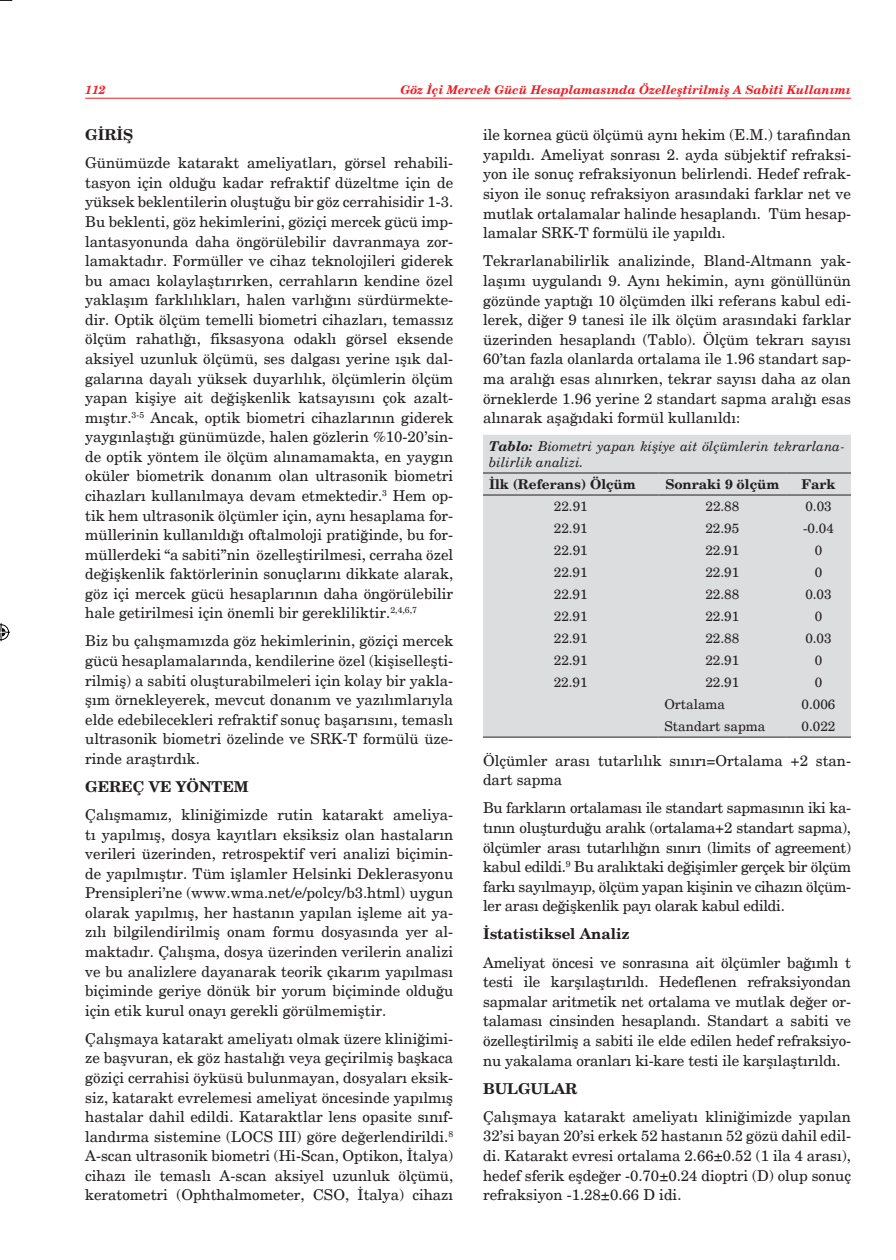
<style>
.page{position:relative;width:896px;height:1260px;background:#fff}
.page>*{position:absolute;margin:0;border:0;box-sizing:border-box;transform-origin:0 0}
.t1{font:15px/19.5px "New Century Schlbk";color:#231f20;text-align:justify}
.t2{font:700 15px "New Century Schlbk";color:#231f20}
.t3{font:13.5px "New Century Schlbk";color:#231f20}
.t4{font:italic 13.5px/16.2px "New Century Schlbk";color:#231f20}
.t5{font:700 13.5px "New Century Schlbk";color:#231f20}
.t6{font:italic 700 12px "New Century Schlbk";color:#ee1d23}
.s1{font-weight:700}
</style>
<div class="page">
<hr style="left:85px;top:98px;width:765px;height:1px;background:#ee1d23">
<div style="left:483px;top:435px;width:367px;height:301px;background:#dcdddf"></div>
<hr style="left:483px;top:472px;width:175px;height:1px;background:#231f20">
<hr style="left:658px;top:472px;width:128px;height:1px;background:#231f20">
<hr style="left:786px;top:472px;width:64px;height:1px;background:#231f20">
<hr style="left:483px;top:494px;width:175px;height:1px;background:#231f20">
<hr style="left:658px;top:494px;width:128px;height:1px;background:#231f20">
<hr style="left:786px;top:494px;width:64px;height:1px;background:#231f20">
<hr style="left:483px;top:736px;width:175px;height:1px;background:#231f20">
<hr style="left:658px;top:736px;width:128px;height:1px;background:#231f20">
<hr style="left:786px;top:736px;width:64px;height:1px;background:#231f20">
<svg style="left:0;top:0;width:12px;height:1px"></svg>
<svg style="left:0;top:623px;width:10px;height:18px"></svg>
<p class="t6" style="left:85px;top:82px;width:22px">112</p>
<p class="t6" style="left:400px;top:82px;width:451px">Göz İçi Mercek Gücü Hesaplamasında Özelleştirilmiş A Sabiti Kullanımı</p>
<p class="t2" style="left:85px;top:125px;width:50px">GİRİŞ</p>
<p class="t1" style="left:85px;top:153px;width:369px">Günümüzde katarakt ameliyatları, görsel rehabili&shy;tasyon için olduğu kadar refraktif düzeltme için de yüksek beklentilerin oluştuğu bir göz cerrahisidir 1-3.<br>Bu beklenti, göz hekimlerini, göziçi mercek gücü imp&shy;lantasyonunda daha öngörülebilir davranmaya zor&shy;lamaktadır. Formüller ve cihaz teknolojileri giderek bu amacı kolaylaştırırken, cerrahların kendine özel yaklaşım farklılıkları, halen varlığını sürdürmekte&shy;dir. Optik ölçüm temelli biometri cihazları, temassız ölçüm rahatlığı, fiksasyona odaklı görsel eksende aksiyel uzunluk ölçümü, ses dalgası yerine ışık dal&shy;galarına dayalı yüksek duyarlılık, ölçümlerin ölçüm yapan kişiye ait değişkenlik katsayısını çok azalt&shy;mıştır.<sup>3-5</sup> Ancak, optik biometri cihazlarının giderek yaygınlaştığı günümüzde, halen gözlerin %10-20’sin&shy;de optik yöntem ile ölçüm alınamamakta, en yaygın oküler biometrik donanım olan ultrasonik biometri cihazları kullanılmaya devam etmektedir.<sup>3</sup> Hem op&shy;tik hem ultrasonik ölçümler için, aynı hesaplama for&shy;müllerinin kullanıldığı oftalmoloji pratiğinde, bu for&shy;müllerdeki “a sabiti”nin özelleştirilmesi, cerraha özel değişkenlik faktörlerinin sonuçlarını dikkate alarak, göz içi mercek gücü hesaplarının daha öngörülebilir hale getirilmesi için önemli bir gerekliliktir.<sup>2,4,6,7</sup></p>
<p class="t1" style="left:85px;top:631px;width:369px">Biz bu çalışmamızda göz hekimlerinin, göziçi mercek gücü hesaplamalarında, kendilerine özel (kişiselleşti&shy;rilmiş) a sabiti oluşturabilmeleri için kolay bir yakla&shy;şım örnekleyerek, mevcut donanım ve yazılımlarıyla elde edebilecekleri refraktif sonuç başarısını, temaslı ultrasonik biometri özelinde ve SRK-T formülü üze&shy;rinde araştırdık.</p>
<p class="t2" style="left:85px;top:777px;width:165px">GEREÇ VE YÖNTEM</p>
<p class="t1" style="left:85px;top:805px;width:369px">Çalışmamız, kliniğimizde rutin katarakt ameliya&shy;tı yapılmış, dosya kayıtları eksiksiz olan hastaların verileri üzerinden, retrospektif veri analizi biçimin&shy;de yapılmıştır. Tüm işlamler Helsinki Deklerasyonu Prensipleri’ne (www.wma.net/e/polcy/b3.html) uygun olarak yapılmış, her hastanın yapılan işleme ait ya&shy;zılı bilgilendirilmiş onam formu dosyasında yer al&shy;maktadır. Çalışma, dosya üzerinden verilerin analizi ve bu analizlere dayanarak teorik çıkarım yapılması biçiminde geriye dönük bir yorum biçiminde olduğu için etik kurul onayı gerekli görülmemiştir.</p>
<p class="t1" style="left:85px;top:1028px;width:369px">Çalışmaya katarakt ameliyatı olmak üzere kliniğimi&shy;ze başvuran, ek göz hastalığı veya geçirilmiş başkaca göziçi cerrahisi öyküsü bulunmayan, dosyaları eksik&shy;siz, katarakt evrelemesi ameliyat öncesinde yapılmış hastalar dahil edildi. Kataraktlar lens opasite sınıf&shy;landırma sistemine (LOCS III) göre değerlendirildi.<sup>8<br></sup>A-scan ultrasonik biometri (Hi-Scan, Optikon, İtalya) cihazı ile temaslı A-scan aksiyel uzunluk ölçümü, keratometri (Ophthalmometer, CSO, İtalya) cihazı</p>
<p class="t1" style="left:483px;top:125px;width:369px">ile kornea gücü ölçümü aynı hekim (E.M.) tarafından yapıldı. Ameliyat sonrası 2. ayda sübjektif refraksi&shy;yon ile sonuç refraksiyonun belirlendi. Hedef refrak&shy;siyon ile sonuç refraksiyon arasındaki farklar net ve mutlak ortalamalar halinde hesaplandı. Tüm hesap&shy;lamalar SRK-T formülü ile yapıldı.</p>
<p class="t1" style="left:483px;top:251px;width:369px">Tekrarlanabilirlik analizinde, Bland-Altmann yak&shy;laşımı uygulandı 9. Aynı hekimin, aynı gönüllünün gözünde yaptığı 10 ölçümden ilki referans kabul edi&shy;lerek, diğer 9 tanesi ile ilk ölçüm arasındaki farklar üzerinden hesaplandı (Tablo). Ölçüm tekrarı sayısı 60’tan fazla olanlarda ortalama ile 1.96 standart sap&shy;ma aralığı esas alınırken, tekrar sayısı daha az olan örneklerde 1.96 yerine 2 standart sapma aralığı esas alınarak aşağıdaki formül kullanıldı:</p>
<p class="t4" style="left:489px;top:438px;width:357px"><span class="s1">Tablo:</span> Biometri yapan kişiye ait ölçümlerin tekrarlana&shy;bilirlik analizi.</p>
<p class="t5" style="left:489px;top:475px;width:148px">İlk (Referans) Ölçüm</p>
<p class="t5" style="left:665px;top:475px;width:116px">Sonraki 9 ölçüm</p>
<p class="t5" style="left:801px;top:475px;width:36px">Fark</p>
<p class="t3" style="left:553px;top:498px;width:35px">22.91</p>
<p class="t3" style="left:705px;top:498px;width:35px">22.88</p>
<p class="t3" style="left:805px;top:498px;width:28px">0.03</p>
<p class="t3" style="left:553px;top:520px;width:35px">22.91</p>
<p class="t3" style="left:705px;top:520px;width:35px">22.95</p>
<p class="t3" style="left:803px;top:520px;width:32px">-0.04</p>
<p class="t3" style="left:553px;top:542px;width:35px">22.91</p>
<p class="t3" style="left:705px;top:542px;width:35px">22.91</p>
<p class="t3" style="left:814px;top:542px;width:9px">0</p>
<p class="t3" style="left:553px;top:564px;width:35px">22.91</p>
<p class="t3" style="left:705px;top:564px;width:35px">22.91</p>
<p class="t3" style="left:814px;top:564px;width:9px">0</p>
<p class="t3" style="left:553px;top:586px;width:35px">22.91</p>
<p class="t3" style="left:705px;top:586px;width:35px">22.88</p>
<p class="t3" style="left:805px;top:586px;width:28px">0.03</p>
<p class="t3" style="left:553px;top:608px;width:35px">22.91</p>
<p class="t3" style="left:705px;top:608px;width:35px">22.91</p>
<p class="t3" style="left:814px;top:608px;width:9px">0</p>
<p class="t3" style="left:553px;top:630px;width:35px">22.91</p>
<p class="t3" style="left:705px;top:630px;width:35px">22.88</p>
<p class="t3" style="left:805px;top:630px;width:28px">0.03</p>
<p class="t3" style="left:553px;top:652px;width:35px">22.91</p>
<p class="t3" style="left:705px;top:652px;width:35px">22.91</p>
<p class="t3" style="left:814px;top:652px;width:9px">0</p>
<p class="t3" style="left:553px;top:674px;width:35px">22.91</p>
<p class="t3" style="left:705px;top:674px;width:35px">22.91</p>
<p class="t3" style="left:814px;top:674px;width:9px">0</p>
<p class="t3" style="left:664px;top:696px;width:62px">Ortalama</p>
<p class="t3" style="left:801px;top:696px;width:35px">0.006</p>
<p class="t3" style="left:664px;top:718px;width:102px">Standart sapma</p>
<p class="t3" style="left:801px;top:718px;width:35px">0.022</p>
<p class="t1" style="left:483px;top:750px;width:369px">Ölçümler arası tutarlılık sınırı=Ortalama +2 stan&shy;dart sapma</p>
<p class="t1" style="left:483px;top:798px;width:369px">Bu farkların ortalaması ile standart sapmasının iki ka&shy;tının oluşturduğu aralık (ortalama+2 standart sapma), ölçümler arası tutarlılığın sınırı (limits of agreement) kabul edildi.<sup>9</sup> Bu aralıktaki değişimler gerçek bir ölçüm farkı sayılmayıp, ölçüm yapan kişinin ve cihazın ölçüm&shy;ler arası değişkenlik payı olarak kabul edildi.</p>
<p class="t2" style="left:483px;top:924px;width:148px">İstatistiksel Analiz</p>
<p class="t1" style="left:483px;top:952px;width:369px">Ameliyat öncesi ve sonrasına ait ölçümler bağımlı t testi ile karşılaştırıldı. Hedeflenen refraksiyondan sapmalar aritmetik net ortalama ve mutlak değer or&shy;talaması cinsinden hesaplandı. Standart a sabiti ve özelleştirilmiş a sabiti ile elde edilen hedef refraksiyo&shy;nu yakalama oranları ki-kare testi ile karşılaştırıldı.</p>
<p class="t2" style="left:483px;top:1078px;width:96px">BULGULAR</p>
<p class="t1" style="left:483px;top:1106px;width:369px">Çalışmaya katarakt ameliyatı kliniğimizde yapılan 32’si bayan 20’si erkek 52 hastanın 52 gözü dahil edil&shy;di. Katarakt evresi ortalama 2.66±0.52 (1 ila 4 arası), hedef sferik eşdeğer -0.70±0.24 dioptri (D) olup sonuç refraksiyon -1.28±0.66 D idi.</p>
</div>
